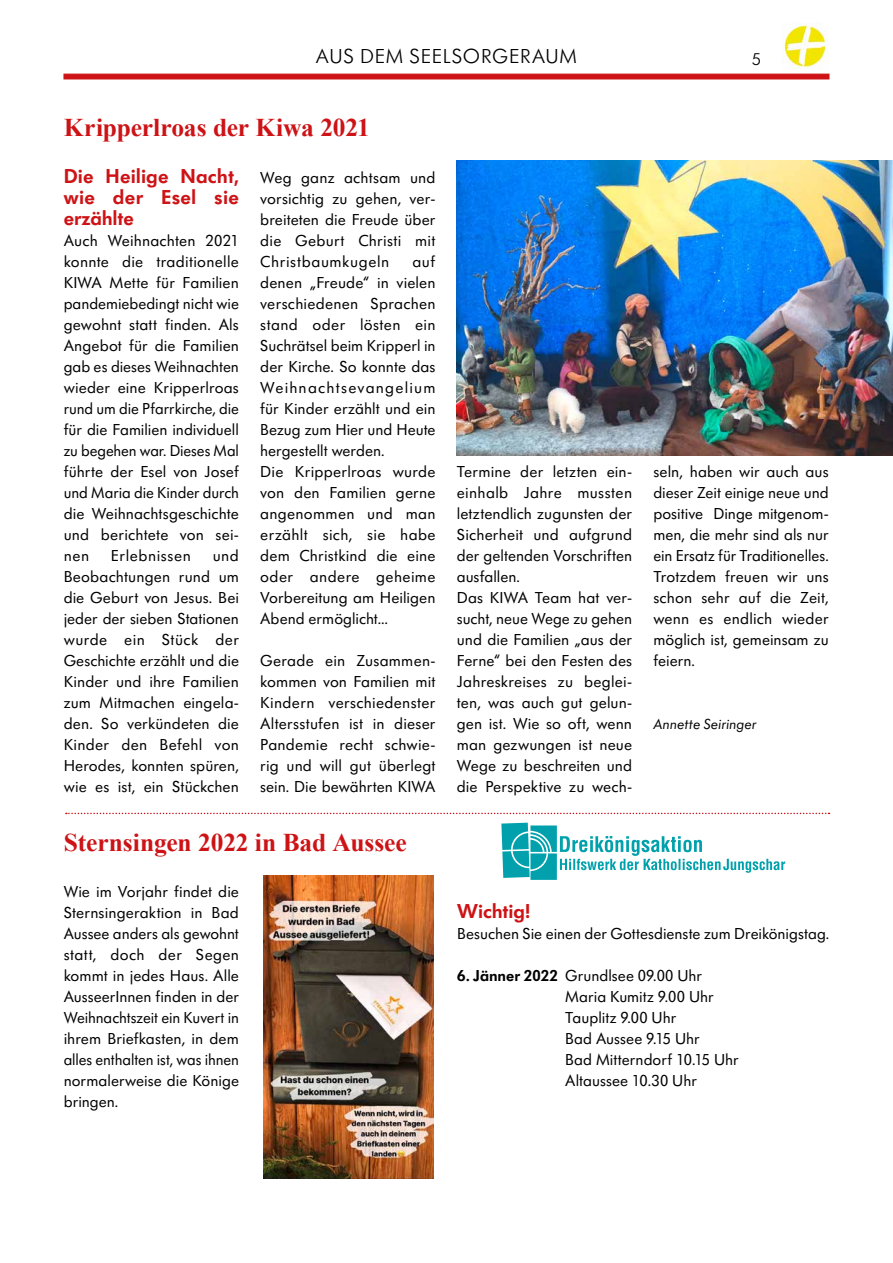
<style>
.page{position:relative;width:893px;height:1263px;background:#fff}
.page>*{position:absolute;margin:0;border:0;box-sizing:border-box;transform-origin:0 0}
.t1{font:700 25.5px "Times New Roman";letter-spacing:-.005em;color:#cd1316}
.t2{font:21px/21px "Futura SB Dem Bol";letter-spacing:.005em;color:#cd1316;text-align:justify}
.t3{font:300 21px "Futura SB";letter-spacing:.04em;color:#000}
.t4{font:300 18px "Futura SB";color:#000}
.t5{font:16.5px/21px "Futura SB";letter-spacing:.005em;color:#000;text-align:justify}
.t6{font:16.5px "Futura SB";letter-spacing:.035em;color:#000}
.t7{font:italic 15px "Futura SB";color:#000}
.s1{font-family:"Futura SB Dem Bol"}
</style>
<div class="page">
<div style="left:64px;top:74px;width:765px;height:5px;background:#cd1316"></div>
<img style="left:781px;top:24px;width:47px;height:44px">
<svg style="left:66px;top:813px;width:763px;height:1px"></svg>
<img style="left:457px;top:161px;width:436px;height:295px">
<svg style="left:501px;top:823px;width:284px;height:57px"></svg>
<img style="left:263px;top:876px;width:170px;height:302px">
<p class="t3" style="left:316px;top:45px;width:262px">AUS DEM SEELSORGERAUM</p>
<p class="t4" style="left:752px;top:49px;width:11px">5</p>
<h1 class="t1" style="left:64px;top:109px;width:308px">Kripperlroas der Kiwa 2021</h1>
<p class="t2" style="left:64px;top:166px;width:177px">Die Heilige Nacht, wie der Esel sie erzählte</p>
<p class="t5" style="left:64px;top:230px;width:177px">Auch Weihnachten 2021 konnte die traditionelle KIWA Mette für Familien pandemiebedingt nicht wie gewohnt statt finden. Als Angebot für die Familien gab es dieses Weihnachten wieder eine Kripperlroas rund um die Pfarrkirche, die für die Familien individuell zu begehen war. Dieses Mal führte der Esel von Josef und Maria die Kinder durch die Weihnachtsgeschichte und berichtete von sei&shy;nen</p>
<p class="t5" style="left:64px;top:545px;width:177px;text-indent:149px">und Beobachtungen rund um die Geburt von Jesus. Bei jeder der sieben Stationen wurde ein Stück der Geschichte erzählt und die Kinder und ihre Familien zum Mitmachen eingela&shy;den. So verkündeten die Kinder den Befehl von Herodes, konnten spüren, wie es ist, ein Stückchen</p>
<p class="t6" style="left:111px;top:546px;width:82px">Erlebnissen</p>
<p class="t5" style="left:260px;top:167px;width:177px">Weg ganz achtsam und vorsichtig zu gehen, ver&shy;breiteten die Freude über die Geburt Christi mit Christbaumkugeln</p>
<p class="t5" style="left:260px;top:251px;width:177px;text-align:left;text-indent:152px">auf denen „Freude“ in vielen verschiedenen Sprachen stand oder lösten ein<br>Suchrätsel beim Kripperl in der Kirche. So konnte das<br>Weihnachtsevangelium für Kinder erzählt und ein<br>Bezug zum Hier und Heute hergestellt werden.<br>Die Kripperlroas wurde von den Familien gerne angenommen und man erzählt sich, sie habe dem Christkind die eine oder andere geheime<br>Vorbereitung am Heiligen<br>Abend ermöglicht…</p>
<p class="t5" style="left:260px;top:650px;width:177px">Gerade ein Zusammen&shy;kommen von Familien mit Kindern verschiedenster Altersstufen ist in dieser Pandemie recht schwie&shy;rig und will gut überlegt sein. Die bewährten KIWA</p>
<h1 class="t1" style="left:64px;top:824px;width:344px">Sternsingen 2022 in Bad Aussee</h1>
<p class="t5" style="left:64px;top:881px;width:177px">Wie im Vorjahr findet die Sternsingeraktion in Bad Aussee anders als gewohnt statt, doch der Segen kommt in jedes Haus. Alle AusseerInnen finden in der Weihnachtszeit ein Kuvert in ihrem Briefkasten, in dem alles enthalten ist, was ihnen normalerweise die Könige bringen.</p>
<p class="t5" style="left:457px;top:461px;width:177px;text-align:left">Termine der letzten ein&shy;einhalb Jahre mussten letztendlich zugunsten der<br>Sicherheit und aufgrund der geltenden Vorschriften ausfallen.<br>Das KIWA Team hat ver&shy;sucht, neue Wege zu gehen und die Familien „aus der<br>Ferne“ bei den Festen des<br>Jahreskreises zu beglei&shy;ten, was auch gut gelun&shy;gen ist. Wie so oft, wenn man gezwungen ist neue<br>Wege zu beschreiten und die Perspektive zu wech-</p>
<p class="t5" style="left:653px;top:461px;width:177px">seln, haben wir auch aus dieser Zeit einige neue und positive Dinge mitgenom&shy;men, die mehr sind als nur ein Ersatz für Traditionelles.<br>Trotzdem freuen wir uns schon sehr auf die Zeit, wenn es endlich wieder möglich ist, gemeinsam zu feiern.</p>
<p class="t7" style="left:653px;top:716px;width:104px">Annette Seiringer</p>
<p class="t2" style="left:457px;top:901px;width:75px">Wichtig!</p>
<p class="t5" style="left:457px;top:923px;width:373px">Besuchen Sie einen der Gottesdienste zum Dreikönigstag.</p>
<p class="t5" style="left:565px;top:965px;width:175px;text-align:left;text-indent:-108px"><span class="s1">6. Jänner 2022</span> Grundlsee 09.00 Uhr<br>Maria Kumitz 9.00 Uhr<br>Tauplitz 9.00 Uhr<br>Bad Aussee 9.15 Uhr<br>Bad Mitterndorf 10.15 Uhr<br>Altaussee 10.30 Uhr</p>
</div>
